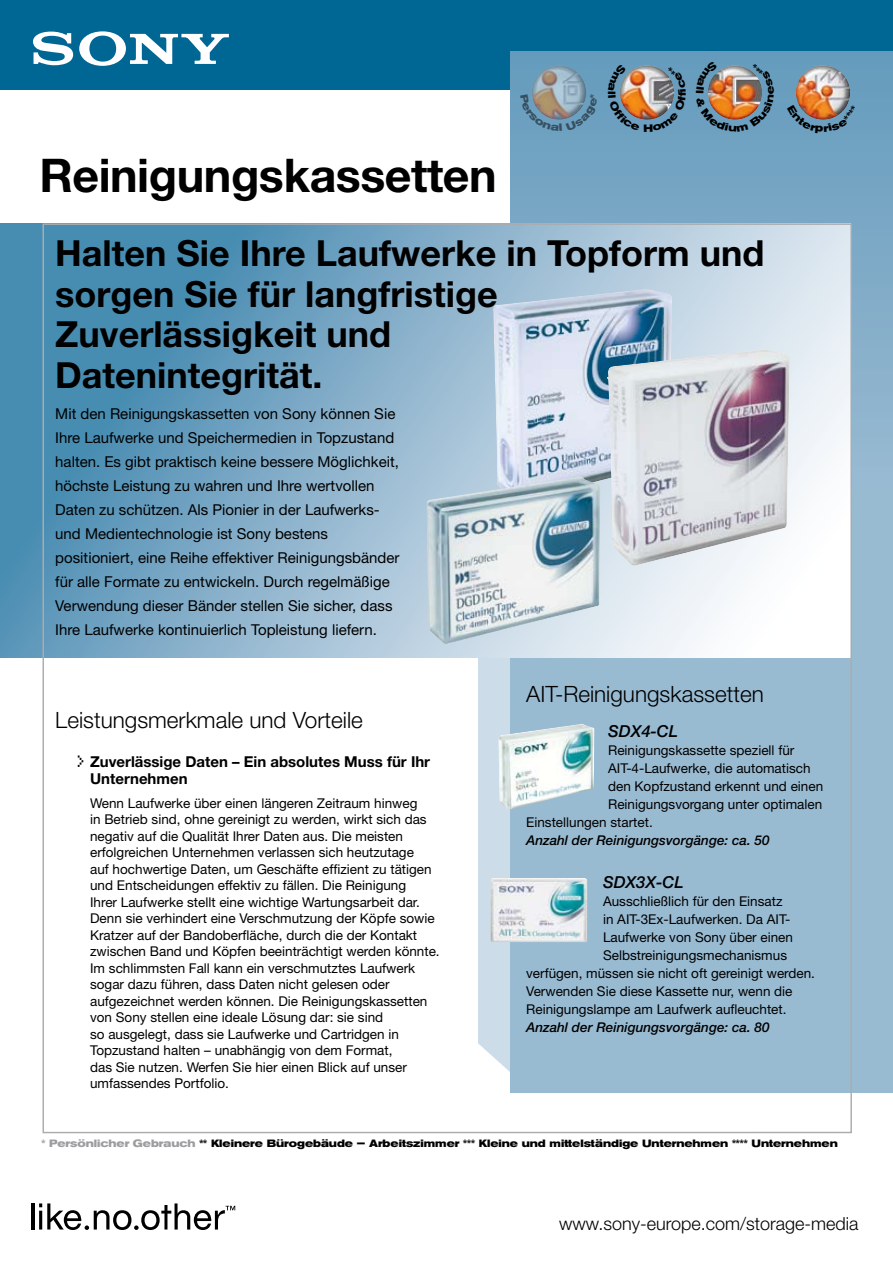
<style>
.page{position:relative;width:893px;height:1263px;background:#fff}
.page>*{position:absolute;margin:0;border:0;box-sizing:border-box;transform-origin:0 0}
.t1{font:700 46.5px "Helvetica Neue";letter-spacing:-.01em;color:#000}
.t2{font:700 36px/40.5px "Helvetica Neue";color:#000}
.t3{font:300 22.5px "Helvetica Neue";color:#000}
.t4{font:300 18px "Helvetica Neue";color:#000}
.t5{font:italic 500 16.5px "Helvetica Neue";color:#000}
.t6{font:15px/24px "Helvetica Neue";color:#000}
.t7{font:700 15px/16.5px "Helvetica Neue";color:#000}
.t8{font:13.5px/16.5px "Helvetica Neue";color:#000}
.t9{font:italic 500 13.5px "Helvetica Neue";color:#000}
.t10{font:700 expanded 10.5px "Akzidenz Grotesk BE";color:#000;scale:.95 1}
.s1{font-family:"Dotplain LCD";font-weight:400}
.s2{color:#9c9d9f}
</style>
<div class="page">
<div style="left:478px;top:657px;width:32px;height:415px;background:#ccdce9"></div>
<div style="left:0;top:0;width:893px;height:90px;background:#006794"></div>
<div style="left:510px;top:51px;width:383px;height:1041px;background:#99bbd2"></div>
<div style="left:510px;top:51px;width:383px;height:437px;background:linear-gradient(to bottom,#659bbc,#9dbcd2)"></div>
<svg style="left:0;top:224px;width:850px;height:433px;background:#8db5cd"></svg>
<img style="left:492px;top:289px;width:180px;height:213px">
<img style="left:605px;top:349px;width:185px;height:217px">
<svg style="left:33px;top:32px;width:40px;height:33px"></svg>
<svg style="left:79px;top:31px;width:150px;height:35px"></svg>
<hr style="left:31px;top:1203px;width:3px;height:26px;background:#000">
<svg style="left:39px;top:1203px;width:196px;height:27px"></svg>
<img style="left:426px;top:476px;width:174px;height:169px">
<img style="left:498px;top:723px;width:97px;height:87px">
<img style="left:490px;top:878px;width:97px;height:64px;border-radius:3px">
<img style="left:532px;top:65px;width:54px;height:55px;border-radius:50%">
<img style="left:796px;top:65px;width:54px;height:55px;border-radius:50%">
<svg style="left:520px;top:94px;width:77px;height:38px;background:#7c9cae"></svg>
<img style="left:608px;top:64px;width:78px;height:68px">
<img style="left:696px;top:61px;width:78px;height:71px">
<svg style="left:787px;top:105px;width:69px;height:29px;background:#82939d"></svg>
<h1 class="t1" style="left:39px;top:147px;width:459px">Reinigungskassetten</h1>
<h2 class="t2" style="left:55px;top:232px;width:711px">Halten Sie Ihre Laufwerke in Topform und sorgen Sie für langfristige<br>Zuverlässigkeit und<br>Datenintegrität.</h2>
<p class="t6" style="left:55px;top:401px;width:346px">Mit den Reinigungskassetten von Sony können Sie Ihre Laufwerke und Speichermedien in Topzustand halten. Es gibt praktisch keine bessere Möglichkeit, höchste Leistung zu wahren und Ihre wertvollen Daten zu schützen. Als Pionier in der Laufwerks&shy;und Medientechnologie ist Sony bestens positioniert, eine Reihe effektiver Reinigungsbänder für alle Formate zu entwickeln. Durch regelmäßige Verwendung dieser Bänder stellen Sie sicher, dass Ihre Laufwerke kontinuierlich Topleistung liefern.</p>
<h3 class="t3" style="left:55px;top:706px;width:309px">Leistungsmerkmale und Vorteile</h3>
<p class="t7" style="left:90px;top:753px;width:341px;text-indent:-15px"><span class="s1">&gt;</span> Zuverlässige Daten – Ein absolutes Muss für Ihr<br>Unternehmen</p>
<p class="t8" style="left:90px;top:794px;width:351px">Wenn Laufwerke über einen längeren Zeitraum hinweg<br>in Betrieb sind, ohne gereinigt zu werden, wirkt sich das negativ auf die Qualität Ihrer Daten aus. Die meisten erfolgreichen Unternehmen verlassen sich heutzutage<br>auf hochwertige Daten, um Geschäfte effizient zu tätigen und Entscheidungen effektiv zu fällen. Die Reinigung<br>Ihrer Laufwerke stellt eine wichtige Wartungsarbeit dar.<br>Denn sie verhindert eine Verschmutzung der Köpfe sowie Kratzer auf der Bandoberfläche, durch die der Kontakt zwischen Band und Köpfen beeinträchtigt werden könnte.<br>Im schlimmsten Fall kann ein verschmutztes Laufwerk sogar dazu führen, dass Daten nicht gelesen oder aufgezeichnet werden können. Die Reinigungskassetten von Sony stellen eine ideale Lösung dar: sie sind<br>so ausgelegt, dass sie Laufwerke und Cartridgen in Topzustand halten – unabhängig von dem Format,<br>das Sie nutzen. Werfen Sie hier einen Blick auf unser umfassendes Portfolio.</p>
<h3 class="t3" style="left:526px;top:681px;width:239px">AIT-Reinigungskassetten</h3>
<p class="t5" style="left:608px;top:721px;width:72px">SDX4-CL</p>
<p class="t8" style="left:608px;top:742px;width:188px">Reinigungskassette speziell für</p>
<p class="t8" style="left:608px;top:760px;width:204px">AIT-4-Laufwerke, die automatisch</p>
<p class="t8" style="left:608px;top:778px;width:217px">den Kopfzustand erkennt und einen</p>
<p class="t8" style="left:608px;top:796px;width:216px">Reinigungsvorgang unter optimalen</p>
<p class="t8" style="left:526px;top:814px;width:128px">Einstellungen startet.</p>
<p class="t9" style="left:526px;top:832px;width:245px">Anzahl der Reinigungsvorgänge: ca. 50</p>
<p class="t5" style="left:603px;top:873px;width:82px">SDX3X-CL</p>
<p class="t8" style="left:603px;top:893px;width:181px">Ausschließlich für den Einsatz</p>
<p class="t8" style="left:603px;top:911px;width:189px">in AIT-3Ex-Laufwerken. Da AIT-</p>
<p class="t8" style="left:603px;top:929px;width:192px">Laufwerke von Sony über einen</p>
<p class="t8" style="left:603px;top:947px;width:186px">Selbstreinigungsmechanismus</p>
<p class="t8" style="left:526px;top:965px;width:290px">verfügen, müssen sie nicht oft gereinigt werden.</p>
<p class="t8" style="left:526px;top:983px;width:268px">Verwenden Sie diese Kassette nur, wenn die</p>
<p class="t8" style="left:526px;top:1001px;width:262px">Reinigungslampe am Laufwerk aufleuchtet.</p>
<p class="t9" style="left:526px;top:1020px;width:245px">Anzahl der Reinigungsvorgänge: ca. 80</p>
<p class="t10" style="left:41px;top:1137px;width:840px"><span class="s2">* Persönlicher Gebrauch</span> ** Kleinere Bürogebäude – Arbeitszimmer *** Kleine und mittelständige Unternehmen **** Unternehmen</p>
<h3 class="t4" style="left:559px;top:1213px;width:301px">www.sony-europe.com/storage-media</h3>
</div>
